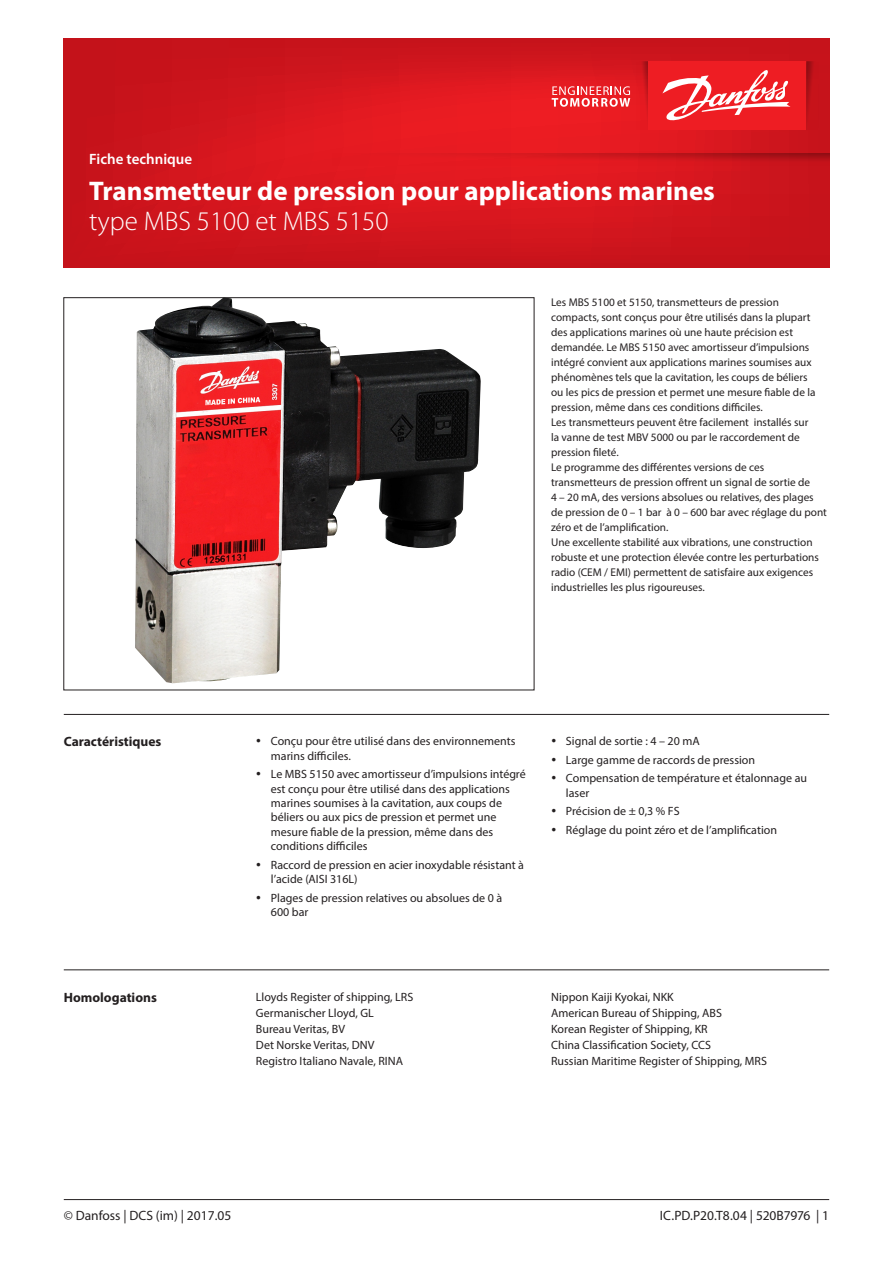
<style>
.page{position:relative;width:893px;height:1263px;background:#fff}
.page>*{position:absolute;margin:0;border:0;box-sizing:border-box;transform-origin:0 0}
.t1{font:700 27px "Myriad Pro";color:#fff}
.t2{font:300 27px "Myriad Pro";color:#fff}
.t3{font:600 15px "Myriad Pro";color:#fff}
.Litterature_No{font:13.5px "Myriad Pro";color:#231f20}
.Normtext__bold{font:700 13.5px "Myriad Pro";color:#231f20}
.Headline__content_pa{font:700 13.5px "Myriad Pro";color:#231f20}
.Bullet_-_9_pt{font:12px/14.4px "Myriad Pro";color:#231f20}
.Normtext{font:11.25px/15px "Myriad Pro";color:#231f20}
</style>
<div class="page">
<hr style="left:64px;top:969px;width:765px;height:1px;background:#231f20">
<hr style="left:64px;top:714px;width:765px;height:1px;background:#231f20">
<svg style="left:64px;top:38px;width:765px;height:230px;background:#d3151d"></svg>
<svg style="left:806px;top:61px;width:13px;height:69px"></svg>
<svg style="left:636px;top:61px;width:12px;height:69px"></svg>
<div style="left:648px;top:61px;width:158px;height:69px;background:#ee1d23"></div>
<svg style="left:552px;top:86px;width:78px;height:21px;background:#f0696d"></svg>
<svg style="left:662px;top:70px;width:128px;height:51px"></svg>
<svg style="left:332px;top:153px;width:497px;height:13px;background:#d4171d"></svg>
<hr style="left:64px;top:1199px;width:765px;height:1px;background:#231f20">
<img style="left:135px;top:297px;width:346px;height:386px">
<h2 class="t3" style="left:89px;top:150px;width:104px">Fiche technique</h2>
<h1 class="t1" style="left:89px;top:173px;width:627px">Transmetteur de pression pour applications marines</h1>
<h1 class="t2" style="left:89px;top:205px;width:301px">type MBS 5100 et MBS 5150</h1>
<p class="Normtext" style="left:551px;top:295px;width:266px">Les MBS 5100 et 5150, transmetteurs de pression compacts, sont conçus pour être utilisés dans la plupart des applications marines où une haute précision est demandée. Le MBS 5150 avec amortisseur d’impulsions intégré convient aux applications marines soumises aux phénomènes tels que la cavitation, les coups de béliers ou les pics de pression et permet une mesure fiable de la pression, même dans ces conditions difficiles.</p>
<p class="Normtext" style="left:551px;top:415px;width:259px">Les transmetteurs peuvent être facilement installés sur la vanne de test MBV 5000 ou par le raccordement de pression fileté.</p>
<p class="Normtext" style="left:551px;top:460px;width:277px">Le programme des différentes versions de ces transmetteurs de pression offrent un signal de sortie de<br>4 – 20 mA, des versions absolues ou relatives, des plages de pression de 0 – 1 bar à 0 – 600 bar avec réglage du pont zéro et de l’amplification.</p>
<p class="Normtext" style="left:551px;top:535px;width:269px">Une excellente stabilité aux vibrations, une construction robuste et une protection élevée contre les perturbations radio (CEM / EMI) permettent de satisfaire aux exigences industrielles les plus rigoureuses.</p>
<p class="Normtext__bold" style="left:64px;top:733px;width:99px">Caractéristiques</p>
<p class="Headline__content_pa" style="left:64px;top:988px;width:95px">Homologations</p>
<p class="Bullet_-_9_pt" style="left:271px;top:734px;width:246px">Conçu pour être utilisé dans des environnements marins difficiles.</p>
<p class="Bullet_-_9_pt" style="left:271px;top:767px;width:256px">Le MBS 5150 avec amortisseur d’impulsions intégré est conçu pour être utilisé dans des applications marines soumises à la cavitation, aux coups de béliers ou aux pics de pression et permet une mesure fiable de la pression, même dans des conditions difficiles</p>
<p class="Bullet_-_9_pt" style="left:271px;top:857px;width:255px">Raccord de pression en acier inoxydable résistant à l’acide (AISI 316L)</p>
<p class="Bullet_-_9_pt" style="left:271px;top:890px;width:233px">Plages de pression relatives ou absolues de 0 à<br>600 bar</p>
<p class="Bullet_-_9_pt" style="left:566px;top:734px;width:135px">Signal de sortie : 4 – 20 mA</p>
<p class="Bullet_-_9_pt" style="left:566px;top:752px;width:191px">Large gamme de raccords de pression</p>
<p class="Bullet_-_9_pt" style="left:566px;top:771px;width:243px">Compensation de température et étalonnage au laser</p>
<p class="Bullet_-_9_pt" style="left:566px;top:804px;width:115px">Précision de ± 0,3 % FS</p>
<p class="Bullet_-_9_pt" style="left:566px;top:823px;width:213px">Réglage du point zéro et de l’amplification</p>
<p class="Bullet_-_9_pt" style="left:256px;top:989px;width:159px">Lloyds Register of shipping, LRS</p>
<p class="Bullet_-_9_pt" style="left:256px;top:1005px;width:119px">Germanischer Lloyd, GL</p>
<p class="Bullet_-_9_pt" style="left:256px;top:1021px;width:91px">Bureau Veritas, BV</p>
<p class="Bullet_-_9_pt" style="left:256px;top:1038px;width:120px">Det Norske Veritas, DNV</p>
<p class="Bullet_-_9_pt" style="left:256px;top:1054px;width:149px">Registro Italiano Navale, RINA</p>
<p class="Bullet_-_9_pt" style="left:551px;top:989px;width:124px">Nippon Kaiji Kyokai, NKK</p>
<p class="Bullet_-_9_pt" style="left:551px;top:1005px;width:172px">American Bureau of Shipping, ABS</p>
<p class="Bullet_-_9_pt" style="left:551px;top:1021px;width:158px">Korean Register of Shipping, KR</p>
<p class="Bullet_-_9_pt" style="left:551px;top:1038px;width:161px">China Classification Society, CCS</p>
<p class="Bullet_-_9_pt" style="left:551px;top:1054px;width:217px">Russian Maritime Register of Shipping, MRS</p>
<p class="Litterature_No" style="left:64px;top:1207px;width:169px">© Danfoss | DCS (im) | 2017.05</p>
<p class="Litterature_No" style="left:660px;top:1207px;width:171px">IC.PD.P20.T8.04 | 520B7976 | 1</p>
</div>
